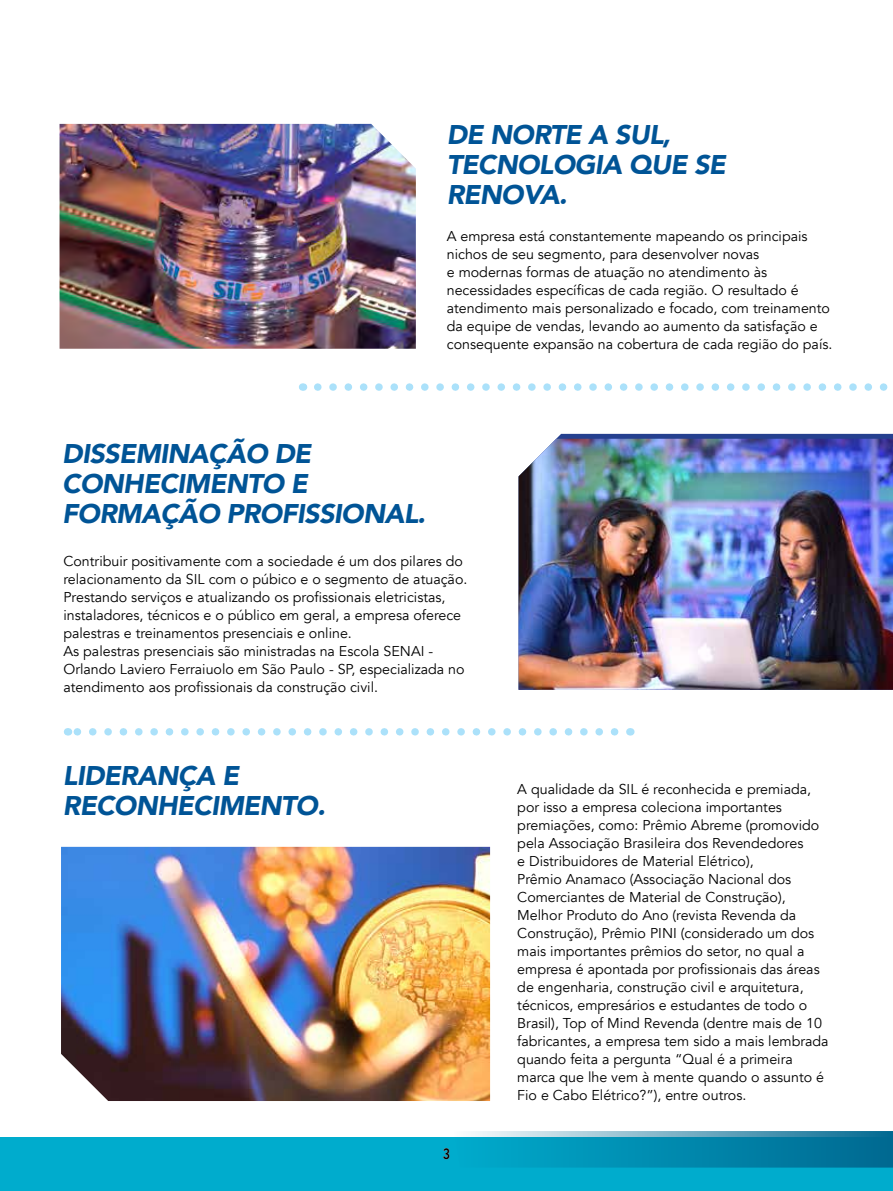
<style>
.page{position:relative;width:893px;height:1191px;background:#fff}
.page>*{position:absolute;margin:0;border:0;box-sizing:border-box;transform-origin:0 0}
.t1{font:italic 900 27px/30px "Avenir";letter-spacing:-.025em;color:#005496}
.t2{font:600 15px "Avenir Next Condensed";color:#000}
.t3{font:14.25px/18px "Avenir";color:#000}
</style>
<div class="page">
<img style="left:61px;top:847px;width:429px;height:254px">
<div style="left:0;top:1137px;width:893px;height:54px;background:#00accd"></div>
<svg style="left:470px;top:1131px;width:423px;height:36px"></svg>
<img style="left:60px;top:124px;width:356px;height:225px">
<img style="left:519px;top:439px;width:374px;height:251px">
<svg style="left:318px;top:383px;width:570px;height:8px"></svg>
<svg style="left:75px;top:728px;width:540px;height:7px"></svg>
<h1 class="t1" style="left:447px;top:119px;width:281px">DE NORTE A SUL,<br>TECNOLOGIA QUE SE<br>RENOVA.</h1>
<p class="t3" style="left:447px;top:228px;width:387px">A empresa está constantemente mapeando os principais nichos de seu segmento, para desenvolver novas<br>e modernas formas de atuação no atendimento às necessidades específicas de cada região. O resultado é atendimento mais personalizado e focado, com treinamento da equipe de vendas, levando ao aumento da satisfação e consequente expansão na cobertura de cada região do país.</p>
<h1 class="t1" style="left:62px;top:438px;width:365px">DISSEMINAÇÃO DE<br>CONHECIMENTO E<br>FORMAÇÃO PROFISSIONAL.</h1>
<p class="t3" style="left:63px;top:552px;width:405px">Contribuir positivamente com a sociedade é um dos pilares do relacionamento da SIL com o púbico e o segmento de atuação.<br>Prestando serviços e atualizando os profissionais eletricistas, instaladores, técnicos e o público em geral, a empresa oferece palestras e treinamentos presenciais e online.<br>As palestras presenciais são ministradas na Escola SENAI - Orlando Laviero Ferraiuolo em São Paulo - SP, especializada no atendimento aos profissionais da construção civil.</p>
<h1 class="t1" style="left:63px;top:760px;width:264px">LIDERANÇA E<br>RECONHECIMENTO.</h1>
<p class="t2" style="left:443px;top:1141px;width:9px">3</p>
<p class="t3" style="left:517px;top:780px;width:313px">A qualidade da SIL é reconhecida e premiada, por isso a empresa coleciona importantes premiações, como: Prêmio Abreme (promovido pela Associação Brasileira dos Revendedores<br>e Distribuidores de Material Elétrico),<br>Prêmio Anamaco (Associação Nacional dos Comerciantes de Material de Construção), Melhor Produto do Ano (revista Revenda da Construção), Prêmio PINI (considerado um dos mais importantes prêmios do setor, no qual a empresa é apontada por profissionais das áreas de engenharia, construção civil e arquitetura, técnicos, empresários e estudantes de todo o Brasil), Top of Mind Revenda (dentre mais de 10 fabricantes, a empresa tem sido a mais lembrada quando feita a pergunta “Qual é a primeira marca que lhe vem à mente quando o assunto é Fio e Cabo Elétrico?”), entre outros.</p>
</div>
